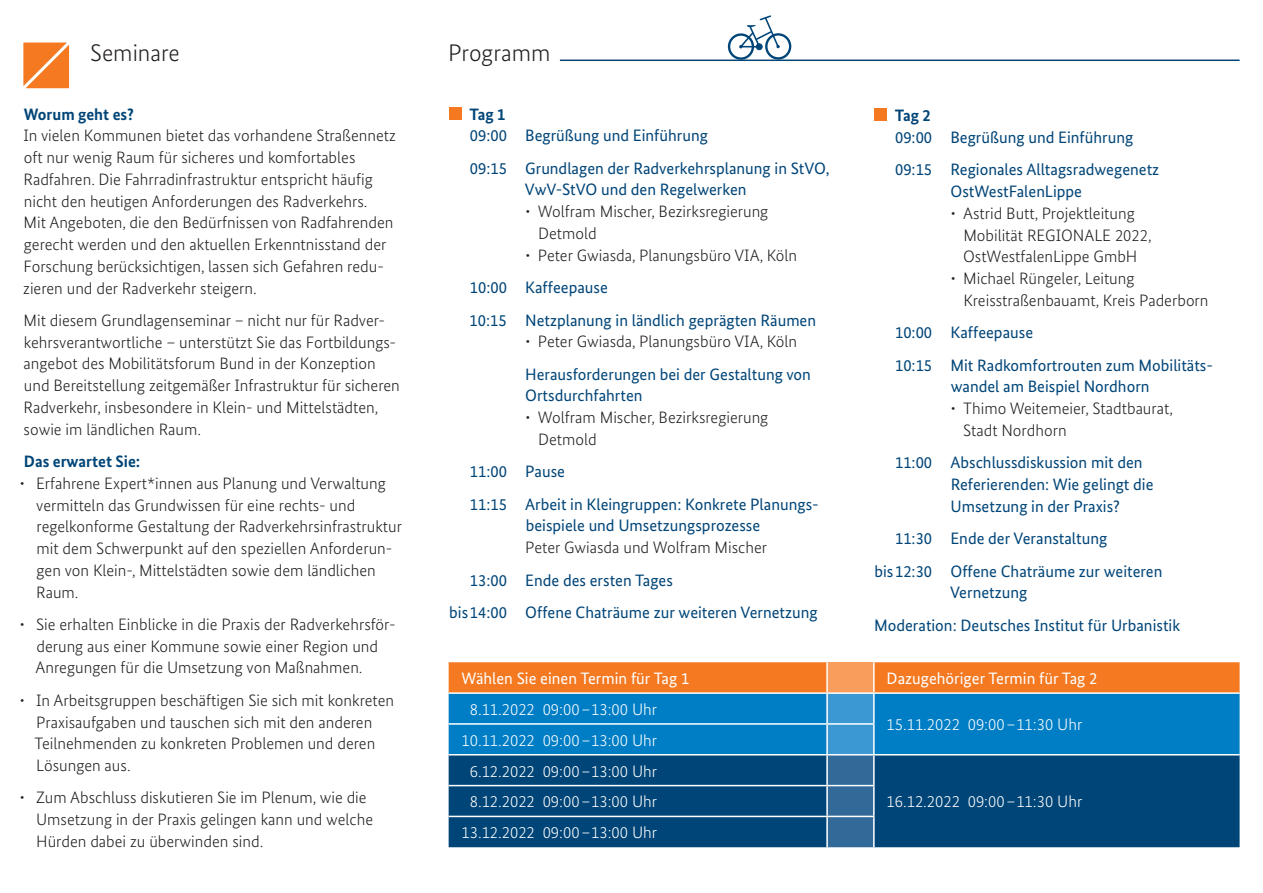
<style>
.page{position:relative;width:1263px;height:893px;background:#fff}
.page>*{position:absolute;margin:0;border:0;box-sizing:border-box;transform-origin:0 0}
.Rubrik{font:300 24px "Bundes Sans";color:#231f20}
.Copy_11_14_5_2_5{font:300 16.5px/21.8px "Bundes Sans";color:#231f20}
.Copy_11_14_5_2_5-2{font:16.5px/21.8px "Bundes Sans";color:#004578}
.Copy_11_14_5{font:16.5px/21.8px "Bundes Sans";color:#004578}
.Copy_11_14_5-2{font:300 16.5px "Bundes Sans";color:#fff}
.Copy_11_14_5-3{font:300 16.5px/21.8px "Bundes Sans";color:#231f20}
.Copy_11_14_5-4{font:16.5px "Bundes Sans";color:#fff}
.Head_11_14_5{font:700 16.5px "Bundes Sans";color:#004578}
.Copy_11_14_5_2_5-3{font:700 16.5px "Bundes Sans";color:#004578}
.s1{font-weight:300;color:#231f20}
</style>
<div class="page">
<div style="left:728px;top:33px;width:26px;height:27px;border:2px solid #004578;border-radius:50%"></div>
<div style="left:765px;top:33px;width:26px;height:27px;border:2px solid #004578;border-radius:50%"></div>
<svg style="left:739px;top:15px;width:41px;height:35px"></svg>
<hr style="left:560px;top:60px;width:679px;height:1px;background:#004578">
<div style="left:449px;top:107px;width:12px;height:13px;background:#f47921"></div>
<svg style="left:23px;top:43px;width:46px;height:45px;background:#f58636"></svg>
<div style="left:874px;top:109px;width:13px;height:12px;background:#f47921"></div>
<svg style="left:449px;top:662px;width:790px;height:185px;background:#2c6385"></svg>
<hr style="left:449px;top:692px;width:378px;height:2px;background:#fff">
<hr style="left:827px;top:692px;width:47px;height:2px;background:#fff">
<hr style="left:874px;top:692px;width:365px;height:2px;background:#fff">
<hr style="left:449px;top:723px;width:378px;height:2px;background:#fff">
<hr style="left:827px;top:723px;width:48px;height:2px;background:#fff">
<hr style="left:449px;top:754px;width:378px;height:1px;background:#fff">
<hr style="left:827px;top:754px;width:47px;height:1px;background:#fff">
<hr style="left:874px;top:754px;width:365px;height:1px;background:#fff">
<hr style="left:449px;top:785px;width:378px;height:1px;background:#fff">
<hr style="left:827px;top:785px;width:48px;height:1px;background:#fff">
<hr style="left:449px;top:816px;width:378px;height:1px;background:#fff">
<hr style="left:827px;top:816px;width:48px;height:1px;background:#fff">
<hr style="left:826px;top:662px;width:2px;height:30px;background:#fff">
<hr style="left:873px;top:662px;width:2px;height:30px;background:#fff">
<hr style="left:826px;top:694px;width:2px;height:29px;background:#fff">
<hr style="left:873px;top:694px;width:2px;height:29px;background:#fff">
<hr style="left:826px;top:725px;width:2px;height:29px;background:#fff">
<hr style="left:873px;top:725px;width:2px;height:29px;background:#fff">
<hr style="left:826px;top:755px;width:2px;height:30px;background:#fff">
<hr style="left:873px;top:755px;width:2px;height:30px;background:#fff">
<hr style="left:826px;top:786px;width:2px;height:30px;background:#fff">
<hr style="left:873px;top:786px;width:2px;height:30px;background:#fff">
<hr style="left:826px;top:817px;width:2px;height:30px;background:#fff">
<hr style="left:873px;top:817px;width:2px;height:30px;background:#fff">
<p class="Rubrik" style="left:90px;top:40px;width:91px">Seminare</p>
<p class="Copy_11_14_5_2_5-3" style="left:24px;top:104px;width:112px">Worum geht es?</p>
<p class="Copy_11_14_5_2_5" style="left:23px;top:125px;width:374px">In vielen Kommunen bietet das vorhandene Straßennetz oft nur wenig Raum für sicheres und komfortables Radfahren. Die Fahrradinfrastruktur entspricht häufig nicht den heutigen Anforderungen des Radverkehrs.<br>Mit Angeboten, die den Bedürfnissen von Radfahrenden gerecht werden und den aktuellen Erkenntnisstand der Forschung berücksichtigen, lassen sich Gefahren redu&shy;zieren und der Radverkehr steigern.</p>
<p class="Copy_11_14_5_2_5" style="left:24px;top:309px;width:378px">Mit diesem Grundlagenseminar – nicht nur für Radver&shy;kehrsverantwortliche – unterstützt Sie das Fortbildungs&shy;angebot des Mobilitätsforum Bund in der Konzeption und Bereitstellung zeitgemäßer Infrastruktur für sicheren Radverkehr, insbesondere in Klein- und Mittelstädten, sowie im ländlichen Raum.</p>
<p class="Head_11_14_5" style="left:24px;top:452px;width:118px">Das erwartet Sie:</p>
<p class="Copy_11_14_5_2_5" style="left:36px;top:472px;width:367px;text-indent:-17px">• Erfahrene Expert*innen aus Planung und Verwaltung vermitteln das Grundwissen für eine rechts- und regelkonforme Gestaltung der Radverkehrsinfrastruktur mit dem Schwerpunkt auf den speziellen Anforderun&shy;gen von Klein-, Mittelstädten sowie dem ländlichen Raum.</p>
<p class="Copy_11_14_5_2_5" style="left:36px;top:613px;width:361px;text-indent:-16px">• Sie erhalten Einblicke in die Praxis der Radverkehrsför&shy;derung aus einer Kommune sowie einer Region und<br>Anregungen für die Umsetzung von Maßnahmen.</p>
<p class="Copy_11_14_5_2_5" style="left:35px;top:689px;width:361px;text-indent:-15px">• In Arbeitsgruppen beschäftigen Sie sich mit konkreten Praxisaufgaben und tauschen sich mit den anderen Teilnehmenden zu konkreten Problemen und deren Lösungen aus.</p>
<p class="Copy_11_14_5_2_5" style="left:36px;top:787px;width:338px;text-indent:-17px">• Zum Abschluss diskutieren Sie im Plenum, wie die<br>Umsetzung in der Praxis gelingen kann und welche<br>Hürden dabei zu überwinden sind.</p>
<p class="Rubrik" style="left:448px;top:40px;width:104px">Programm</p>
<p class="Head_11_14_5" style="left:470px;top:104px;width:37px">Tag 1</p>
<p class="Copy_11_14_5_2_5-2" style="left:470px;top:125px;width:240px">09:00 Begrüßung und Einführung</p>
<p class="Copy_11_14_5_2_5-2" style="left:525px;top:157px;width:306px;text-indent:-55px">09:15 Grundlagen der Radverkehrsplanung in StVO,<br>VwV-StVO und den Regelwerken</p>
<p class="Copy_11_14_5_2_5" style="left:538px;top:201px;width:232px;text-indent:-13px">• Wolfram Mischer, Bezirksregierung<br>Detmold</p>
<p class="Copy_11_14_5_2_5" style="left:525px;top:244px;width:273px">• Peter Gwiasda, Planungsbüro VIA, Köln</p>
<p class="Copy_11_14_5_2_5-2" style="left:470px;top:277px;width:139px">10:00 Kaffeepause</p>
<p class="Copy_11_14_5" style="left:470px;top:309px;width:348px">10:15 Netzplanung in ländlich geprägten Räumen</p>
<p class="Copy_11_14_5_2_5" style="left:525px;top:331px;width:273px">• Peter Gwiasda, Planungsbüro VIA, Köln</p>
<p class="Copy_11_14_5" style="left:525px;top:363px;width:287px">Herausforderungen bei der Gestaltung von<br>Ortsdurchfahrten</p>
<p class="Copy_11_14_5_2_5" style="left:538px;top:407px;width:232px;text-indent:-13px">• Wolfram Mischer, Bezirksregierung<br>Detmold</p>
<p class="Copy_11_14_5_2_5-2" style="left:470px;top:461px;width:97px">11:00 Pause</p>
<p class="Copy_11_14_5_2_5-2" style="left:470px;top:493px;width:350px;text-align:center">11:15 Arbeit in Kleingruppen: Konkrete Planungs&shy;beispiele und Umsetzungsprozesse<br><span class="s1">Peter Gwiasda und Wolfram Mischer</span></p>
<p class="Copy_11_14_5_2_5-2" style="left:470px;top:569px;width:205px">13:00 Ende des ersten Tages</p>
<p class="Copy_11_14_5_2_5-2" style="left:449px;top:601px;width:370px">bis14:00 Offene Chaträume zur weiteren Vernetzung</p>
<p class="Head_11_14_5" style="left:895px;top:106px;width:37px">Tag 2</p>
<p class="Copy_11_14_5_2_5-2" style="left:895px;top:127px;width:240px">09:00 Begrüßung und Einführung</p>
<p class="Copy_11_14_5" style="left:950px;top:159px;width:210px;text-indent:-55px">09:15 Regionales Alltagsradwegenetz<br>OstWestFalenLippe</p>
<p class="Copy_11_14_5-3" style="left:963px;top:202px;width:190px;text-indent:-13px">• Astrid Butt, Projektleitung<br>Mobilität REGIONALE 2022,<br>OstWestfalenLippe GmbH</p>
<p class="Copy_11_14_5_2_5" style="left:963px;top:268px;width:247px;text-indent:-13px">• Michael Rüngeler, Leitung<br>Kreisstraßenbauamt, Kreis Paderborn</p>
<p class="Copy_11_14_5_2_5-2" style="left:895px;top:322px;width:139px">10:00 Kaffeepause</p>
<p class="Copy_11_14_5" style="left:895px;top:354px;width:319px;text-align:center">10:15 Mit Radkomfortrouten zum Mobilitäts&shy;wandel am Beispiel Nordhorn</p>
<p class="Copy_11_14_5_2_5" style="left:963px;top:398px;width:211px;text-indent:-13px">• Thimo Weitemeier, Stadtbaurat,<br>Stadt Nordhorn</p>
<p class="Copy_11_14_5_2_5-2" style="left:950px;top:452px;width:204px;text-indent:-55px">11:00 Abschlussdiskussion mit den<br>Referierenden: Wie gelingt die<br>Umsetzung in der Praxis?</p>
<p class="Copy_11_14_5_2_5-2" style="left:895px;top:528px;width:214px">11:30 Ende der Veranstaltung</p>
<p class="Copy_11_14_5_2_5-2" style="left:950px;top:560px;width:214px;text-indent:-76px">bis12:30 Offene Chaträume zur weiteren<br>Vernetzung</p>
<p class="Copy_11_14_5" style="left:874px;top:614px;width:308px">Moderation: Deutsches Institut für Urbanistik</p>
<p class="Copy_11_14_5-4" style="left:461px;top:669px;width:229px">Wählen Sie einen Termin für Tag 1</p>
<p class="Copy_11_14_5-4" style="left:887px;top:669px;width:212px">Dazugehöriger Termin für Tag 2</p>
<p class="Copy_11_14_5-2" style="left:470px;top:700px;width:189px">8.11.2022 09:00–13:00 Uhr</p>
<p class="Copy_11_14_5-2" style="left:887px;top:715px;width:197px">15.11.2022 09:00–11:30 Uhr</p>
<p class="Copy_11_14_5-2" style="left:461px;top:731px;width:197px">10.11.2022 09:00–13:00 Uhr</p>
<p class="Copy_11_14_5-2" style="left:470px;top:762px;width:189px">6.12.2022 09:00–13:00 Uhr</p>
<p class="Copy_11_14_5-2" style="left:470px;top:793px;width:189px">8.12.2022 09:00–13:00 Uhr</p>
<p class="Copy_11_14_5-2" style="left:887px;top:793px;width:197px">16.12.2022 09:00–11:30 Uhr</p>
<p class="Copy_11_14_5-2" style="left:461px;top:823px;width:197px">13.12.2022 09:00–13:00 Uhr</p>
</div>
